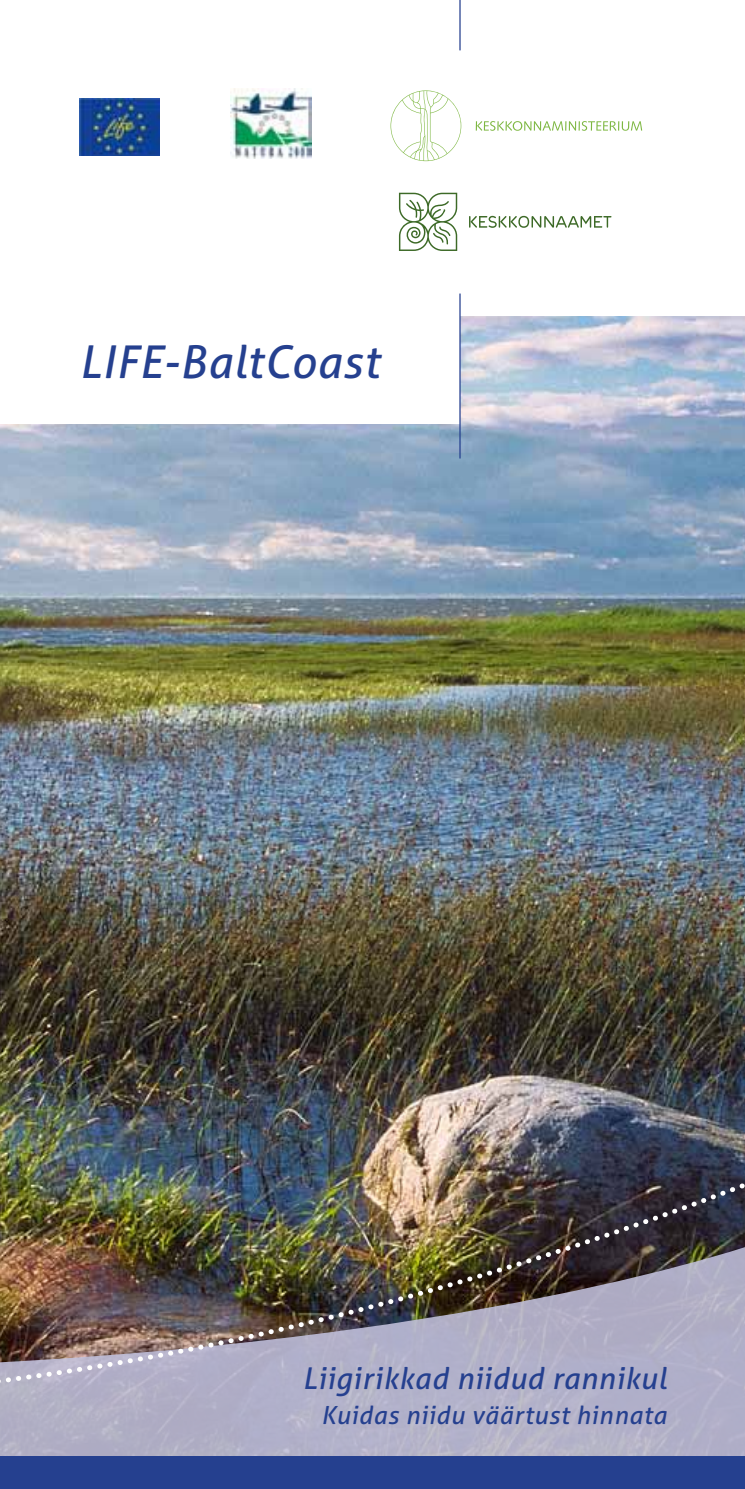
<style>
.page{position:relative;width:745px;height:1489px;background:#fff}
.page>*{position:absolute;margin:0;border:0;box-sizing:border-box;transform-origin:0 0}
.t1{font:italic 45.25px "Aller";letter-spacing:.015em;color:#25408f}
.t2{font:italic 30px "Aller";letter-spacing:.015em;color:#25408f}
.t3{font:italic 25px "Aller";letter-spacing:.025em;color:#25408f}
</style>
<div class="page">
<img style="left:0;top:316px;width:744px;height:735px">
<div style="left:0;top:0;width:459px;height:423px;background:#fff"></div>
<img style="left:79px;top:98px;width:80px;height:58px">
<img style="left:230px;top:89px;width:81px;height:70px">
<svg style="left:398px;top:193px;width:59px;height:58px"></svg>
<svg style="left:469px;top:216px;width:142px;height:12px"></svg>
<hr style="left:459px;top:293px;width:1px;height:165px;background:#25408f">
<hr style="left:459px;top:0;width:1px;height:50px;background:#25408f">
<svg style="left:475px;top:121px;width:166px;height:10px"></svg>
<svg style="left:390px;top:90px;width:71px;height:71px"></svg>
<div style="left:0;top:1399px;width:744px;height:56px;background:#b2b0c8"></div>
<img style="left:0;top:1051px;width:744px;height:348px">
<div style="left:0;top:1455px;width:744px;height:33px;background:#25408f"></div>
<h1 class="t1" style="left:79px;top:334px;width:301px">LIFE-BaltCoast</h1>
<p class="t2" style="left:302px;top:1359px;width:365px">Liigirikkad niidud rannikul</p>
<p class="t3" style="left:321px;top:1399px;width:347px">Kuidas niidu väärtust hinnata</p>
</div>
